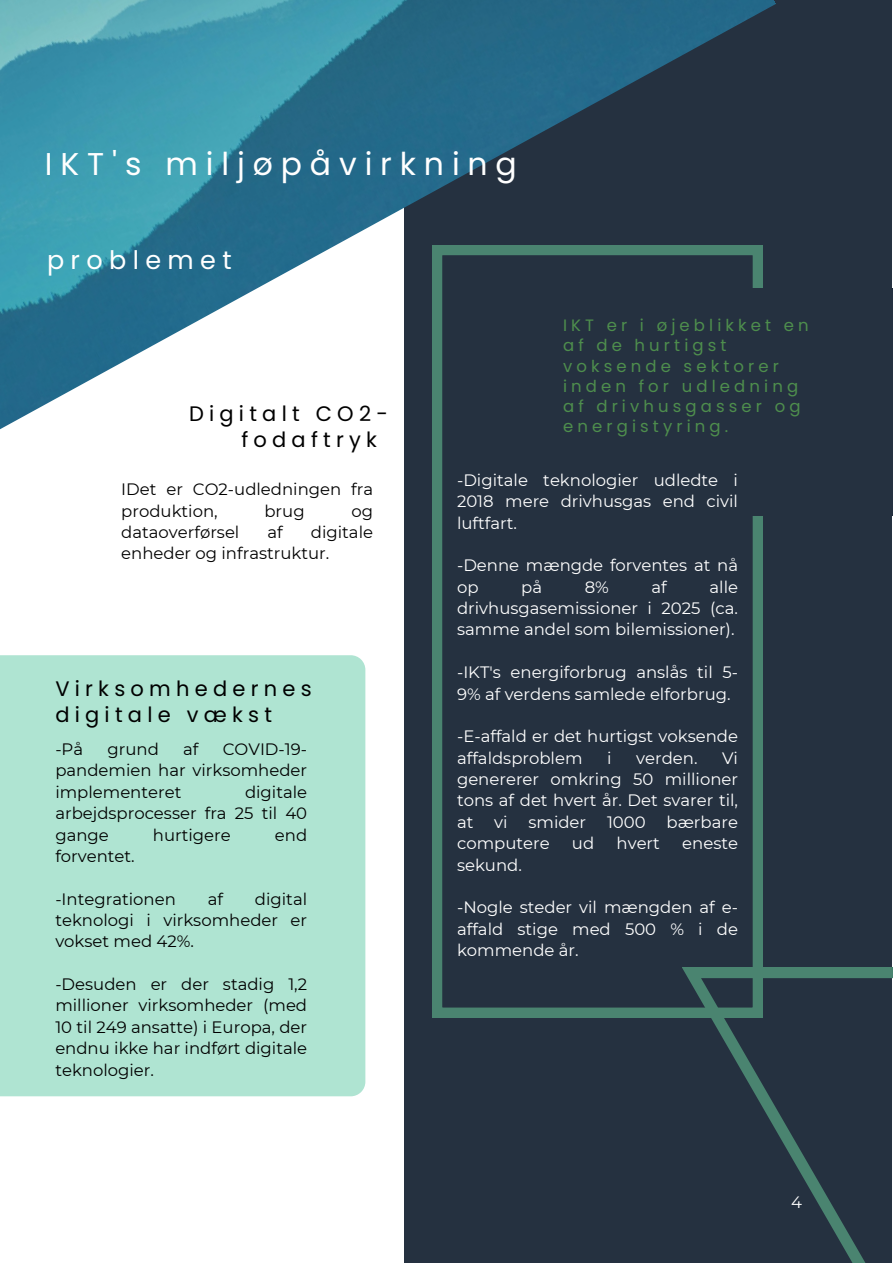
<style>
.page{position:relative;width:893px;height:1264px;background:#fff}
.page>*{position:absolute;margin:0;border:0;box-sizing:border-box;transform-origin:0 0}
.t1{font:31.5px "Poppins";letter-spacing:.25em;color:#fff}
.t2{font:25.5px "Poppins";letter-spacing:.25em;color:#fff}
.t3{font:21px/25.8px "Poppins";letter-spacing:.25em;color:#000}
.t4{font:16.5px/21.3px "Montserrat";color:#fff;text-align:justify}
.t5{font:16.5px/21.3px "Montserrat";color:#000;text-align:justify}
.t6{font:16.5px/20.2px "Poppins";letter-spacing:.25em;color:#4e8e4d}
</style>
<div class="page">
<div style="left:0;top:655px;width:365px;height:441px;background:#afe4d2"></div>
<div style="left:404px;top:0;width:487px;height:1262px;background:#253140"></div>
<svg style="left:432px;top:456px;width:330px;height:561px"></svg>
<div style="left:589px;top:288px;width:303px;height:227px;background:#253140"></div>
<svg style="left:682px;top:967px;width:210px;height:295px"></svg>
<img style="left:0;top:0;width:776px;height:456px">
<p class="t1" style="left:45px;top:142px;width:473px">IKT's miljøpåvirkning</p>
<p class="t2" style="left:47px;top:242px;width:186px">problemet</p>
<p class="t3" style="left:241px;top:401px;width:148px;text-indent:-52px">Digitalt CO2- fodaftryk</p>
<p class="t5" style="left:121px;top:479px;width:253px">IDet er CO2-udledningen fra produktion,</p>
<p class="t5" style="left:264px;top:500px;width:42px">brug</p>
<p class="t5" style="left:351px;top:500px;width:23px">og</p>
<p class="t5" style="left:121px;top:521px;width:120px">dataoverførsel</p>
<p class="t5" style="left:267px;top:521px;width:17px">af</p>
<p class="t5" style="left:121px;top:521px;width:253px;text-indent:190px">digitale enheder og infrastruktur.</p>
<p class="t3" style="left:55px;top:676px;width:258px">Virksomhedernes digitale vækst</p>
<p class="t5" style="left:55px;top:738px;width:29px">-På</p>
<p class="t5" style="left:107px;top:738px;width:53px">grund</p>
<p class="t5" style="left:183px;top:738px;width:17px">af</p>
<p class="t5" style="left:55px;top:738px;width:253px;text-indent:167px">COVID-19- pandemien har virksomheder implementeret</p>
<p class="t5" style="left:55px;top:781px;width:253px;text-indent:190px">digitale arbejdsprocesser fra 25 til 40 gange</p>
<p class="t5" style="left:153px;top:824px;width:79px">hurtigere</p>
<p class="t5" style="left:275px;top:824px;width:34px">end</p>
<p class="t5" style="left:55px;top:845px;width:81px">forventet.</p>
<p class="t5" style="left:55px;top:888px;width:122px">-Integrationen</p>
<p class="t5" style="left:208px;top:888px;width:17px">af</p>
<p class="t5" style="left:55px;top:888px;width:253px;text-indent:199px">digital teknologi i virksomheder er vokset med 42%.</p>
<p class="t5" style="left:55px;top:973px;width:253px">-Desuden er der stadig 1,2 millioner virksomheder (med 10 til 249 ansatte) i Europa, der endnu ikke har indført digitale teknologier.</p>
<p class="t6" style="left:563px;top:315px;width:247px">IKT er i øjeblikket en af de hurtigst voksende sektorer inden for udledning af drivhusgasser og energistyring.</p>
<p class="t4" style="left:457px;top:469px;width:282px">-Digitale teknologier udledte i 2018 mere drivhusgas end civil luftfart.</p>
<p class="t4" style="left:457px;top:555px;width:282px">-Denne mængde forventes at nå op</p>
<p class="t4" style="left:521px;top:576px;width:22px">på</p>
<p class="t4" style="left:584px;top:576px;width:26px">8%</p>
<p class="t4" style="left:651px;top:576px;width:17px">af</p>
<p class="t4" style="left:457px;top:576px;width:282px;text-indent:252px">alle drivhusgasemissioner i 2025 (ca. samme andel som bilemissioner).</p>
<p class="t4" style="left:457px;top:661px;width:282px">-IKT's energiforbrug anslås til 5-<br>9% af verdens samlede elforbrug.</p>
<p class="t4" style="left:457px;top:725px;width:282px">-E-affald er det hurtigst voksende affaldsproblem</p>
<p class="t4" style="left:457px;top:747px;width:282px;text-indent:265px">Vi genererer omkring 50 millioner tons af det hvert år. Det svarer til, at</p>
<p class="t4" style="left:607px;top:747px;width:6px">i</p>
<p class="t4" style="left:636px;top:747px;width:63px">verden.</p>
<p class="t4" style="left:494px;top:811px;width:15px">vi</p>
<p class="t4" style="left:528px;top:811px;width:59px">smider</p>
<p class="t4" style="left:607px;top:811px;width:40px">1000</p>
<p class="t4" style="left:666px;top:811px;width:73px">bærbare</p>
<p class="t4" style="left:457px;top:832px;width:94px">computere</p>
<p class="t4" style="left:572px;top:832px;width:24px">ud</p>
<p class="t4" style="left:616px;top:832px;width:45px">hvert</p>
<p class="t4" style="left:682px;top:832px;width:57px">eneste</p>
<p class="t4" style="left:457px;top:854px;width:66px">sekund.</p>
<p class="t4" style="left:457px;top:896px;width:282px">-Nogle steder vil mængden af e&shy;affald stige med 500 % i de kommende år.</p>
<p class="t4" style="left:791px;top:1190px;width:12px">4</p>
</div>
